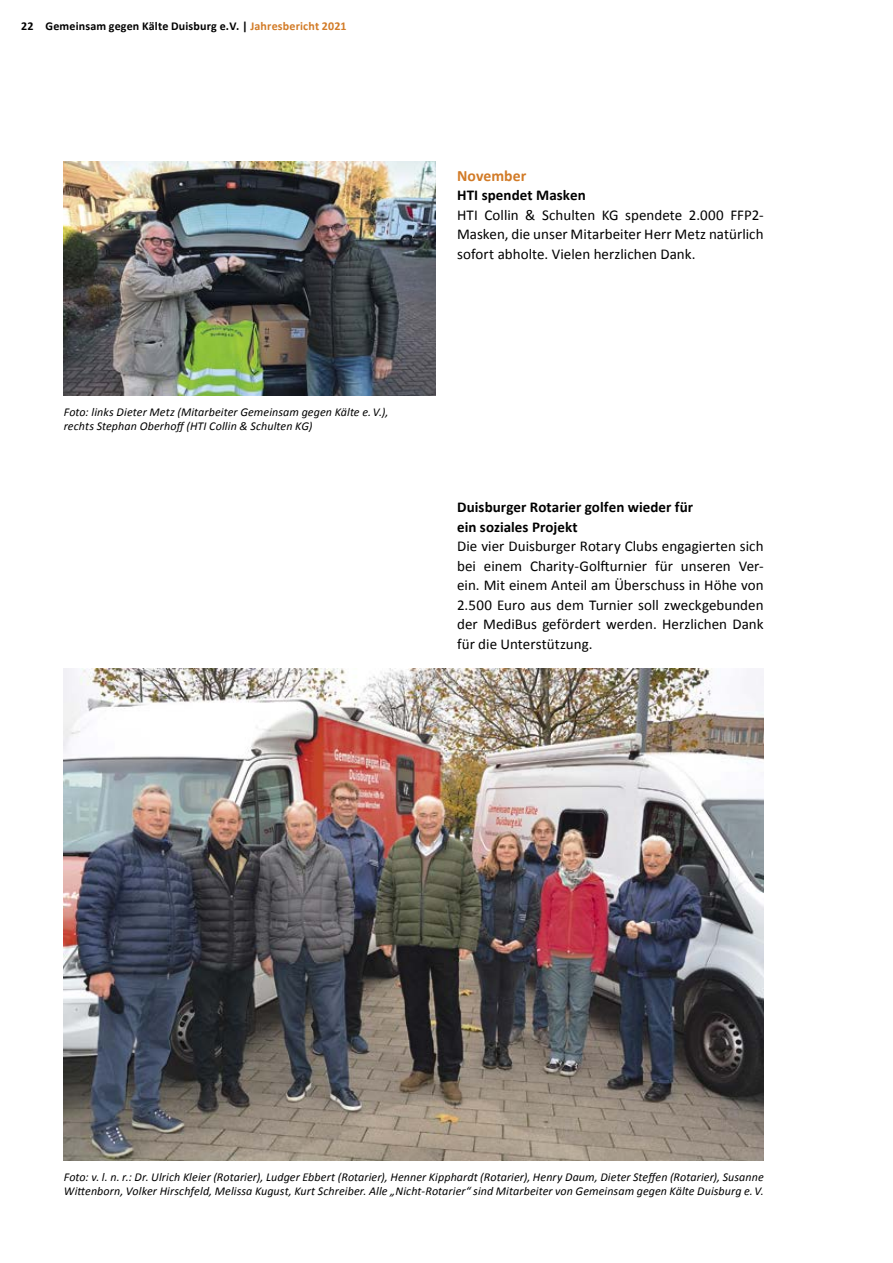
<style>
.page{position:relative;width:893px;height:1263px;background:#fff}
.page>*{position:absolute;margin:0;border:0;box-sizing:border-box;transform-origin:0 0}
.t1{font:700 15.75px "Calibri";letter-spacing:.005em;color:#d27b27}
.t2{font:15px/19.5px "Calibri";letter-spacing:.005em;color:#000;text-align:justify}
.t3{font:700 15px/19.5px "Calibri";letter-spacing:.005em;color:#000}
.t4{font:italic 12px/14.4px "Calibri";letter-spacing:.01em;color:#000}
.t5{font:700 12px "Calibri";letter-spacing:.015em;color:#000}
.s1{color:#d27b27}
</style>
<div class="page">
<img style="left:64px;top:161px;width:372px;height:234px">
<img style="left:64px;top:668px;width:700px;height:492px">
<p class="t5" style="left:21px;top:19px;width:327px">22 Gemeinsam gegen Kälte Duisburg e.V. | <span class="s1">Jahresbericht 2021</span></p>
<p class="t4" style="left:64px;top:404px;width:326px">Foto: links Dieter Metz (Mitarbeiter Gemeinsam gegen Kälte e.V.), rechts Stephan Oberhoff(HTI Collin &amp; Schulten KG)</p>
<h1 class="t1" style="left:457px;top:166px;width:71px">November</h1>
<p class="t3" style="left:457px;top:185px;width:130px">HTI spendet Masken</p>
<p class="t2" style="left:457px;top:204px;width:308px">HTI Collin &amp; Schulten KG spendete 2.000 FFP2- Masken, die unser Mitarbeiter Herr Metz natürlich sofort abholte. Vielen herzlichen Dank.</p>
<p class="t3" style="left:457px;top:497px;width:238px">Duisburger Rotarier golfen wieder für ein soziales Projekt</p>
<p class="t2" style="left:457px;top:536px;width:308px">Die vier Duisburger Rotary Clubs engagierten sich bei einem Charity-Golfturnier für unseren Ver&shy;ein. Mit einem Anteil am Überschuss in Höhe von 2.500 Euro aus dem Turnier soll zweckgebunden der MediBus gefördert werden. Herzlichen Dank für die Unterstützung.</p>
<p class="t4" style="left:64px;top:1169px;width:701px">Foto: v. l. n. r.: Dr. Ulrich Kleier (Rotarier), Ludger Ebbert (Rotarier), Henner Kipphardt (Rotarier), Henry Daum, Dieter Steffen (Rotarier), Susanne<br>Wittenborn, Volker Hirschfeld, Melissa Kugust, Kurt Schreiber. Alle „Nicht-Rotarier“ sind Mitarbeiter von Gemeinsam gegen Kälte Duisburg e. V.</p>
</div>
